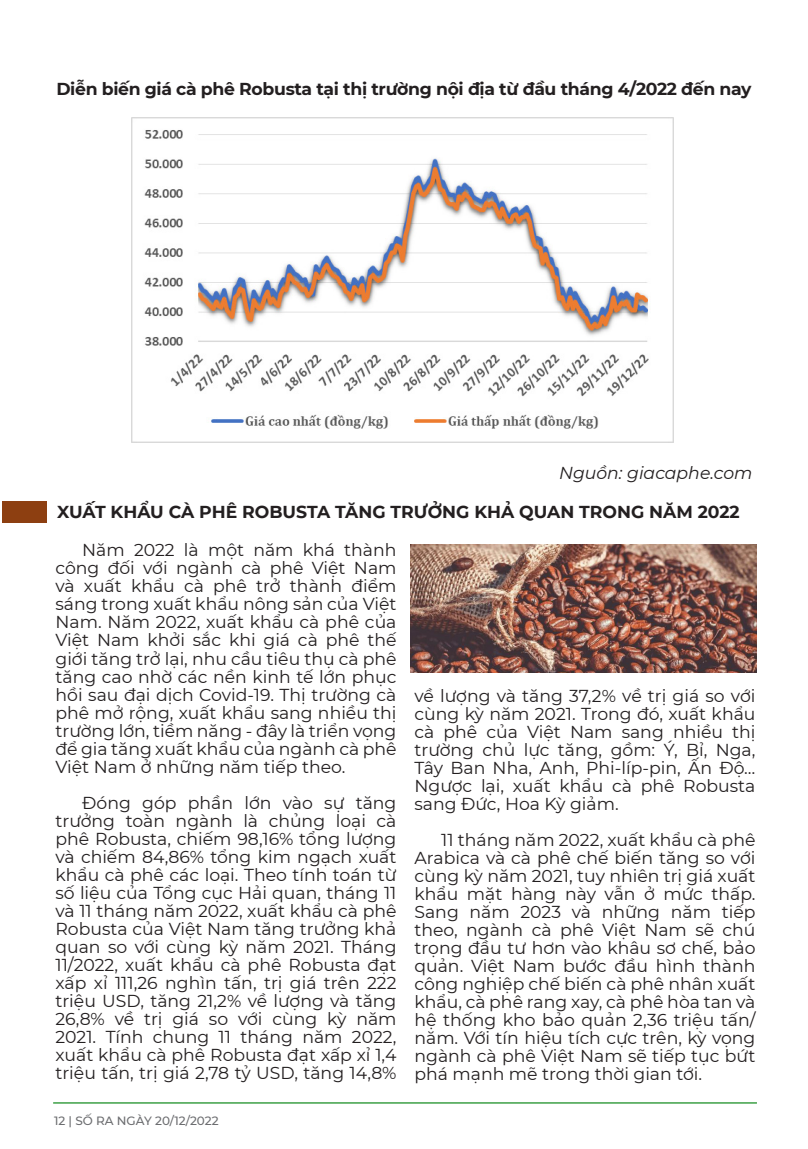
<style>
.page{position:relative;width:808px;height:1149px;background:#fff}
.page>*{position:absolute;margin:0;border:0;box-sizing:border-box;transform-origin:0 0}
.t1{font:17.25px/18px "Montserrat";color:#231f20;text-align:justify}
.t2{font:700 17.25px "Montserrat";letter-spacing:-.02em;color:#231f20}
.t3{font:700 17.25px "Montserrat";color:#231f20}
.t4{font:italic 17.25px "Montserrat";color:#231f20}
.t5{font:500 12px "Montserrat";color:#6c6d70}
</style>
<div class="page">
<hr style="left:53px;top:1101px;width:704px;height:2px;background:#3da046">
<div style="left:2px;top:501px;width:44px;height:22px;background:#8d3f11"></div>
<img style="left:132px;top:117px;width:541px;height:325px">
<img style="left:410px;top:544px;width:347px;height:128px">
<p class="t2" style="left:56px;top:77px;width:697px">Diễn biến giá cà phê Robusta tại thị trường nội địa từ đầu tháng 4/2022 đến nay</p>
<p class="t4" style="left:559px;top:460px;width:195px">Nguồn: giacaphe.com</p>
<p class="t3" style="left:57px;top:499px;width:684px">XUẤT KHẨU CÀ PHÊ ROBUSTA TĂNG TRƯỞNG KHẢ QUAN TRONG NĂM 2022</p>
<p class="t1" style="left:56px;top:540px;width:342px;text-indent:27px">Năm 2022 là một năm khá thành công đối với ngành cà phê Việt Nam và xuất khẩu cà phê trở thành điểm sáng trong xuất khẩu nông sản của Việt Nam. Năm 2022, xuất khẩu cà phê của Việt Nam khởi sắc khi giá cà phê thế giới tăng trở lại, nhu cầu tiêu thụ cà phê tăng cao nhờ các nền kinh tế lớn phục hồi sau đại dịch Covid-19. Thị trường cà phê mở rộng, xuất khẩu sang nhiều thị trường lớn, tiềm năng - đây là triển vọng để gia tăng xuất khẩu của ngành cà phê Việt Nam ở những năm tiếp theo.</p>
<p class="t1" style="left:56px;top:792px;width:342px;text-indent:27px">Đóng góp phần lớn vào sự tăng trưởng toàn ngành là chủng loại cà phê Robusta, chiếm 98,16% tổng lượng và chiếm 84,86% tổng kim ngạch xuất khẩu cà phê các loại. Theo tính toán từ số liệu của Tổng cục Hải quan, tháng 11 và 11 tháng năm 2022, xuất khẩu cà phê Robusta của Việt Nam tăng trưởng khả quan so với cùng kỳ năm 2021. Tháng 11/2022, xuất khẩu cà phê Robusta đạt xấp xỉ 111,26 nghìn tấn, trị giá trên 222 triệu USD, tăng 21,2% về lượng và tăng 26,8% về trị giá so với cùng kỳ năm 2021. Tính chung 11 tháng năm 2022, xuất khẩu cà phê Robusta đạt xấp xỉ 1,4 triệu tấn, trị giá 2,78 tỷ USD, tăng 14,8%</p>
<p class="t1" style="left:414px;top:686px;width:342px">về lượng và tăng 37,2% về trị giá so với cùng kỳ năm 2021. Trong đó, xuất khẩu cà phê của Việt Nam sang nhiều thị trường chủ lực tăng, gồm: Ý, Bỉ, Nga, Tây Ban Nha, Anh, Phi-líp-pin, Ấn Độ… Ngược lại, xuất khẩu cà phê Robusta sang Đức, Hoa Kỳ giảm.</p>
<p class="t1" style="left:414px;top:830px;width:342px;text-indent:27px">11 tháng năm 2022, xuất khẩu cà phê Arabica và cà phê chế biến tăng so với cùng kỳ năm 2021, tuy nhiên trị giá xuất khẩu mặt hàng này vẫn ở mức thấp.<br>Sang năm 2023 và những năm tiếp theo, ngành cà phê Việt Nam sẽ chú trọng đầu tư hơn vào khâu sơ chế, bảo quản. Việt Nam bước đầu hình thành công nghiệp chế biến cà phê nhân xuất khẩu, cà phê rang xay, cà phê hòa tan và hệ thống kho bảo quản 2,36 triệu tấn/ năm. Với tín hiệu tích cực trên, kỳ vọng ngành cà phê Việt Nam sẽ tiếp tục bứt phá mạnh mẽ trong thời gian tới.</p>
<p class="t5" style="left:54px;top:1111px;width:166px">12 | SỐ RA NGÀY 20/12/2022</p>
</div>
